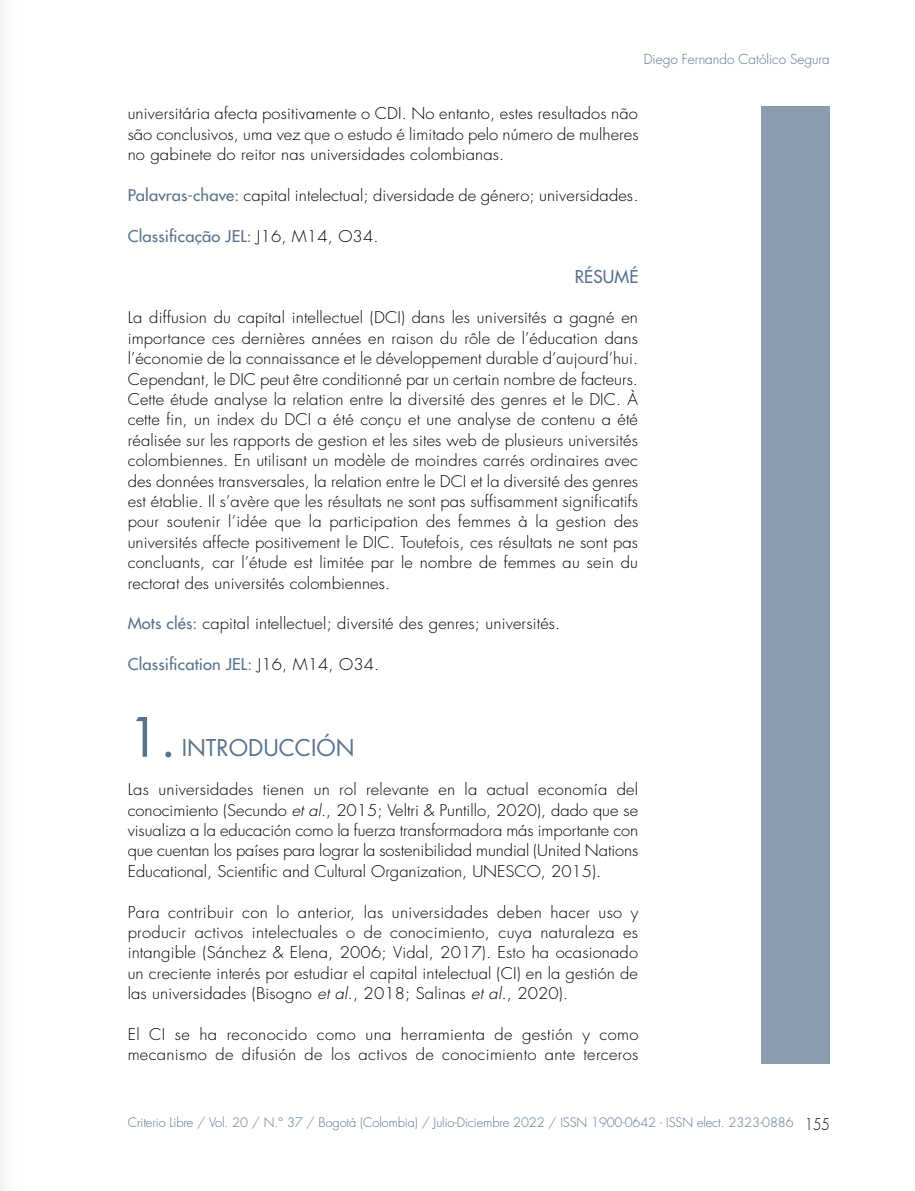
<style>
.page{position:relative;width:915px;height:1191px;background:#fff}
.page>*{position:absolute;margin:0;border:0;box-sizing:border-box;transform-origin:0 0}
.t1{font:52.8px "Futura Std";color:#59728c}
.t2{font:22.5px "Futura Std";color:#59728c}
.t3{font:500 17.25px "Futura Std";letter-spacing:.01em;color:#59728c}
.t4{font:300 15.75px/20.4px "Futura Std";letter-spacing:.01em;color:#000;text-align:justify;scale:1.05 1}
.t5{font:500 15.75px "Futura Std";letter-spacing:.01em;color:#59728c;scale:1.05 1}
.t6{font:300 13.5px "Futura Std";color:#59728c}
.t7{font:300 12.75px "Futura Std";letter-spacing:-.005em;color:#59728c}
.s1{font-weight:500;color:#59728c}
.s2{font-weight:300;color:#000}
.s3{font-style:italic}
.s4{font-size:15.75px;color:#000}
</style>
<div class="page">
<div style="left:761px;top:106px;width:68px;height:957px;background:#8b9cae"></div>
<p class="t6" style="left:643px;top:51px;width:187px">Diego Fernando Católico Segura</p>
<p class="t4" style="left:128px;top:104px;width:488px">universitária afecta positivamente o CDI. No entanto, estes resultados não são conclusivos, uma vez que o estudo é limitado pelo número de mulheres no gabinete do reitor nas universidades colombianas.</p>
<p class="t4" style="left:128px;top:185px;width:488px"><span class="s1">Palavras-chave:</span> capital intelectual; diversidade de género; universidades.</p>
<p class="t5" style="left:128px;top:226px;width:240px">Classificação JEL: <span class="s2">J16, M14, O34.</span></p>
<p class="t3" style="left:574px;top:265px;width:65px">RÉSUMÉ</p>
<p class="t4" style="left:128px;top:308px;width:488px">La diffusion du capital intellectuel (DCI) dans les universités a gagné en importance ces dernières années en raison du rôle de l’éducation dans l’économie de la connaissance et le développement durable d’aujourd’hui.<br>Cependant, le DIC peut être conditionné par un certain nombre de facteurs.<br>Cette étude analyse la relation entre la diversité des genres et le DIC. À cette fin, un index du DCI a été conçu et une analyse de contenu a été réalisée sur les rapports de gestion et les sites web de plusieurs universités colombiennes. En utilisant un modèle de moindres carrés ordinaires avec des données transversales, la relation entre le DCI et la diversité des genres est établie. Il s’avère que les résultats ne sont pas suffisamment significatifs pour soutenir l’idée que la participation des femmes à la gestion des universités affecte positivement le DIC. Toutefois, ces résultats ne sont pas concluants, car l’étude est limitée par le nombre de femmes au sein du rectorat des universités colombiennes.</p>
<p class="t4" style="left:128px;top:614px;width:413px"><span class="s1">Mots clés:</span> capital intellectuel; diversité des genres; universités.</p>
<p class="t5" style="left:128px;top:654px;width:241px">Classification JEL: <span class="s2">J16, M14, O34.</span></p>
<h1 class="t1" style="left:128px;top:703px;width:50px">1.</h1>
<h2 class="t2" style="left:182px;top:734px;width:174px">INTRODUCCIÓN</h2>
<p class="t4" style="left:128px;top:779px;width:488px">Las universidades tienen un rol relevante en la actual economía del conocimiento (Secundo <span class="s3">et al</span>., 2015; Veltri &amp; Puntillo, 2020), dado que se visualiza a la educación como la fuerza transformadora más importante con que cuentan los países para lograr la sostenibilidad mundial (United Nations Educational, Scientific and Cultural Organization, UNESCO, 2015).</p>
<p class="t4" style="left:128px;top:902px;width:488px">Para contribuir con lo anterior, las universidades deben hacer uso y producir activos intelectuales o de conocimiento, cuya naturaleza es intangible (Sánchez &amp; Elena, 2006; Vidal, 2017). Esto ha ocasionado un creciente interés por estudiar el capital intelectual (CI) en la gestión de las universidades (Bisogno <span class="s3">et al</span>., 2018; Salinas <span class="s3">et al.</span>, 2020).</p>
<p class="t4" style="left:128px;top:1024px;width:488px">El CI se ha reconocido como una herramienta de gestión y como mecanismo de difusión de los activos de conocimiento ante terceros</p>
<p class="t7" style="left:128px;top:1114px;width:703px">Criterio Libre / Vol. 20 / N.° 37 / Bogotá (Colombia) / Julio-Diciembre 2022 / ISSN 1900-0642 - ISSN elect. 2323-0886 <span class="s4">155</span></p>
</div>
